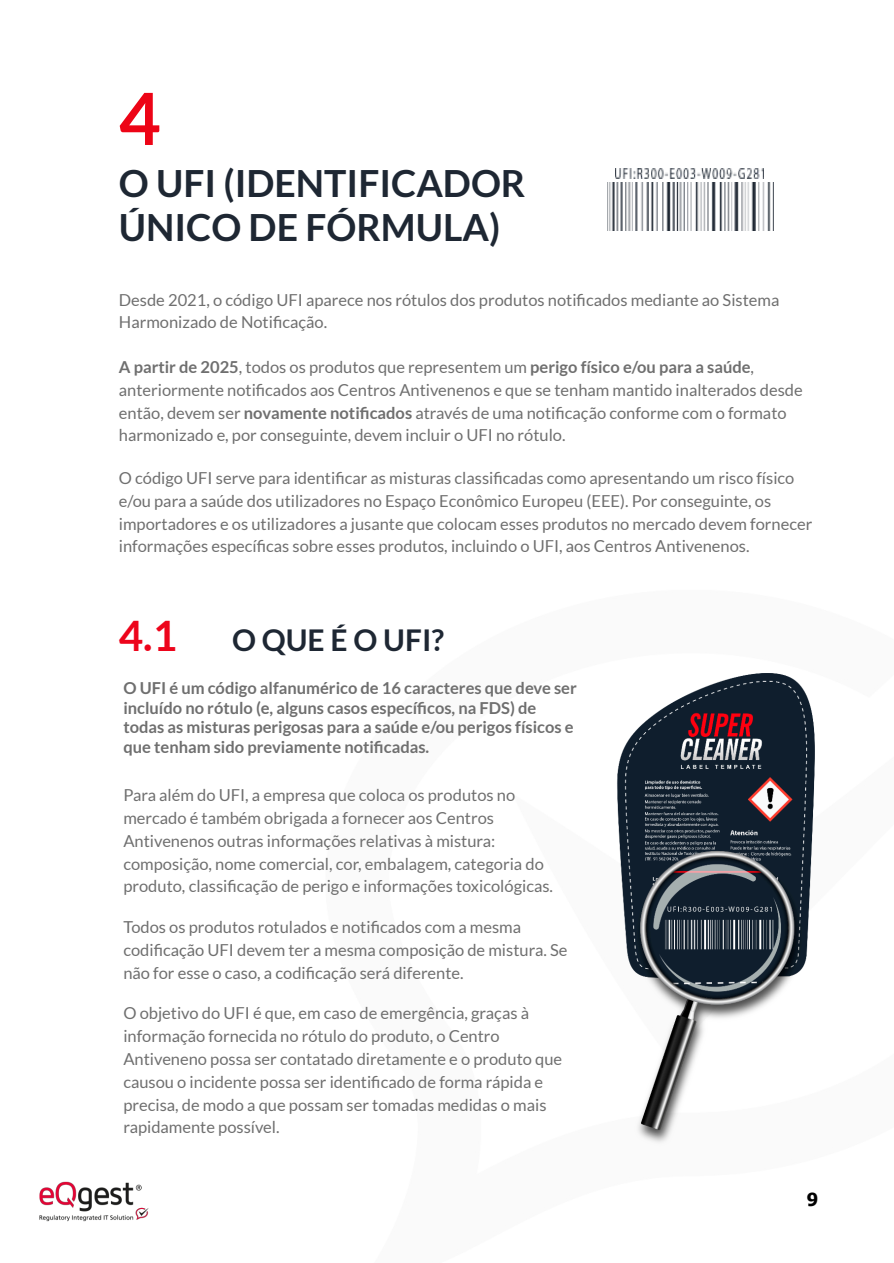
<style>
.page{position:relative;width:894px;height:1263px;background:#fff}
.page>*{position:absolute;margin:0;border:0;box-sizing:border-box;transform-origin:0 0}
.t1{font:700 72px "Lato";color:#ed0416}
.t2{font:700 42px "Lato";color:#ed041b}
.t3{font:700 37.5px/44.4px "Lato";color:#1e2733}
.t4{font:700 30px "Lato";color:#1e2733}
.t5{font:700 18px "Tahoma";color:#000}
.t6{font:16.5px/22.8px "Lato";color:#6f6f6f}
.t7{font:700 16.5px/19.8px "Lato";color:#6f6f6f}
.s1{font-weight:700}
</style>
<div class="page">
<img style="left:617px;top:673px;width:197px;height:470px">
<img style="left:39px;top:1181px;width:110px;height:41px">
<img style="left:607px;top:183px;width:167px;height:47px">
<img style="left:615px;top:168px;width:149px;height:10px">
<h1 class="t1" style="left:119px;top:74px;width:43px">4</h1>
<h3 class="t3" style="left:119px;top:160px;width:408px">O UFI (IDENTIFICADOR<br>ÚNICO DE FÓRMULA)</h3>
<p class="t6" style="left:119px;top:288px;width:662px;line-height:22.4px">Desde 2021, o código UFI aparece nos rótulos dos produtos notificados mediante ao Sistema<br>Harmonizado de Notificação.</p>
<p class="t6" style="left:119px;top:355px;width:685px"><span class="s1">A partir de 2025</span>, todos os produtos que representem um <span class="s1">perigo físico e/ou para a saúde</span>, anteriormente notificados aos Centros Antivenenos e que se tenham mantido inalterados desde então, devem ser <span class="s1">novamente notificados</span> através de uma notificação conforme com o formato harmonizado e, por conseguinte, devem incluir o UFI no rótulo.</p>
<p class="t6" style="left:119px;top:466px;width:695px">O código UFI serve para identificar as misturas classificadas como apresentando um risco físico e/ou para a saúde dos utilizadores no Espaço Econômico Europeu (EEE). Por conseguinte, os importadores e os utilizadores a jusante que colocam esses produtos no mercado devem fornecer informações específicas sobre esses produtos, incluindo o UFI, aos Centros Antivenenos.</p>
<h2 class="t2" style="left:119px;top:609px;width:60px">4.1</h2>
<h3 class="t4" style="left:232px;top:621px;width:213px">O QUE É O UFI?</h3>
<p class="t7" style="left:123px;top:678px;width:455px">O UFI é um código alfanumérico de 16 caracteres que deve ser incluído no rótulo (e, alguns casos específicos, na FDS) de todas as misturas perigosas para a saúde e/ou perigos físicos e que tenham sido previamente notificadas.</p>
<p class="t6" style="left:123px;top:783px;width:431px">Para além do UFI, a empresa que coloca os produtos no mercado é também obrigada a fornecer aos Centros Antivenenos outras informações relativas à mistura: composição, nome comercial, cor, embalagem, categoria do produto, classificação de perigo e informações toxicológicas.</p>
<p class="t6" style="left:123px;top:915px;width:446px">Todos os produtos rotulados e notificados com a mesma codificação UFI devem ter a mesma composição de mistura. Se não for esse o caso, a codifi cação será diferente.</p>
<p class="t6" style="left:123px;top:1002px;width:440px">O objetivo do UFI é que, em caso de emergência, graças à informação fornecida no rótulo do produto, o Centro Antiveneno possa ser contatado diretamente e o produto que causou o incidente possa ser identificado de forma rápida e precisa, de modo a que possam ser tomadas medidas o mais rapidamente possível.</p>
<p class="t5" style="left:807px;top:1188px;width:13px">9</p>
</div>
